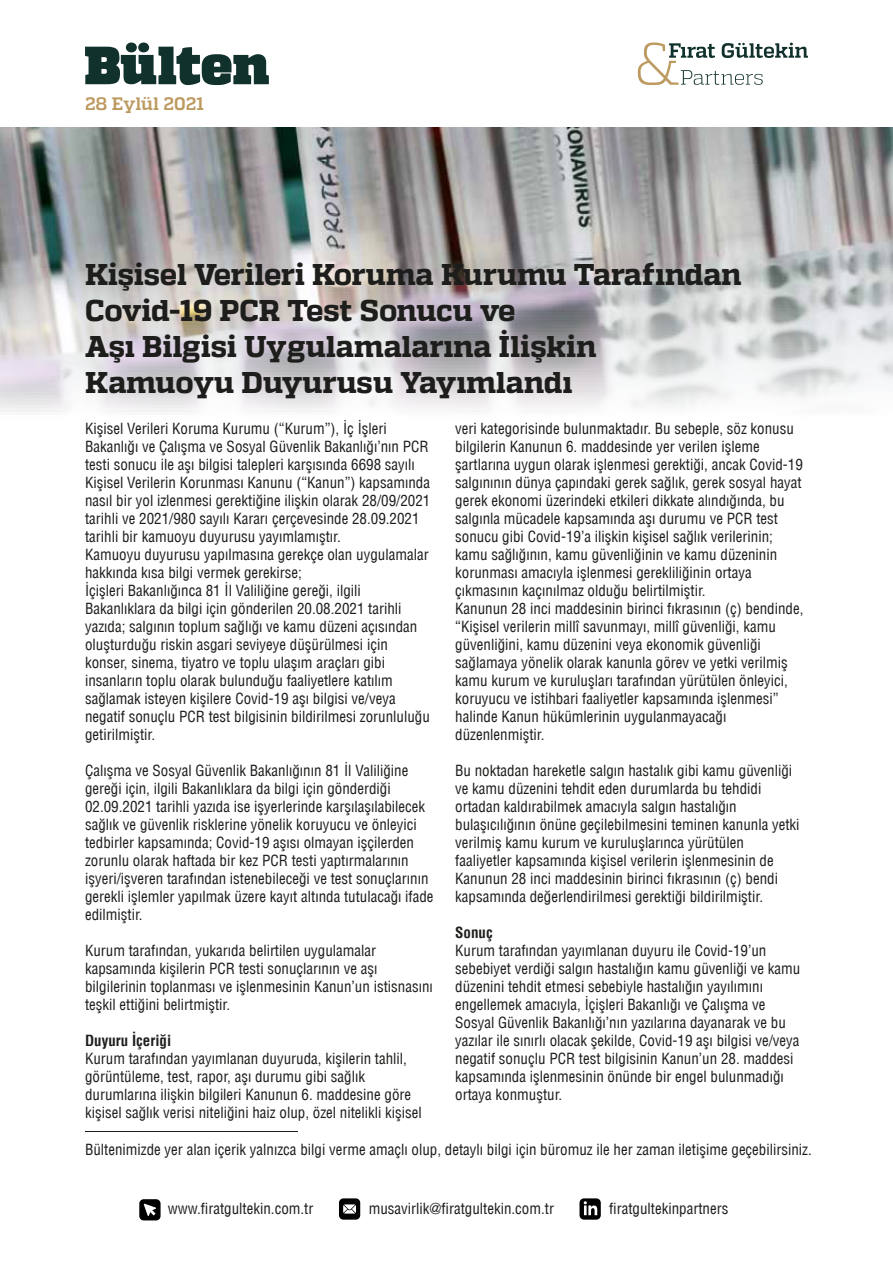
<style>
.page{position:relative;width:893px;height:1263px;background:#fff}
.page>*{position:absolute;margin:0;border:0;box-sizing:border-box;transform-origin:0 0}
.t1{font:800 30px/36px "Quadon";letter-spacing:-.01em;color:#1d1d1b}
.t2{font:700 18px "Quadon";color:#bd9a5f}
.t3{font:condensed 15px/18px "Helvetica LT Pro";color:#1d1d1b}
.t4{font:700 condensed 15px "Helvetica LT Pro";color:#1d1d1b}
</style>
<div class="page">
<svg style="left:0;top:128px;width:893px;height:284px;background:#b8b7b8"></svg>
<svg style="left:638px;top:43px;width:170px;height:42px"></svg>
<svg style="left:85px;top:43px;width:184px;height:42px"></svg>
<hr style="left:85px;top:1131px;width:213px;height:1px;background:#1d1d1b">
<svg style="left:579px;top:1198px;width:22px;height:21px"></svg>
<div style="left:339px;top:1198px;width:21px;height:21px;background:#010101;border-radius:4px"></div>
<svg style="left:343px;top:1204px;width:13px;height:9px"></svg>
<div style="left:139px;top:1199px;width:22px;height:21px;background:#010101;border-radius:4px"></div>
<svg style="left:144px;top:1203px;width:12px;height:13px"></svg>
<p class="t2" style="left:85px;top:94px;width:120px">28 Eylül 2021</p>
<h1 class="t1" style="left:85px;top:257px;width:658px">Kişisel Verileri Koruma Kurumu Tarafından Covid-19 PCR Test Sonucu ve<br>Aşı Bilgisi Uygulamalarına İlişkin Kamuoyu Duyurusu Yayımlandı</h1>
<p class="t3" style="left:85px;top:419px;width:347px">Kişisel Verileri Koruma Kurumu (“Kurum”), İç İşleri Bakanlığı ve Çalışma ve Sosyal Güvenlik Bakanlığı’nın PCR testi sonucu ile aşı bilgisi talepleri karşısında 6698 sayılı Kişisel Verilerin Korunması Kanunu (“Kanun”) kapsamında nasıl bir yol izlenmesi gerektiğine ilişkin olarak 28/09/2021 tarihli ve 2021/980 sayılı Kararı çerçevesinde 28.09.2021 tarihli bir kamuoyu duyurusu yayımlamıştır.<br>Kamuoyu duyurusu yapılmasına gerekçe olan uygulamalar hakkında kısa bilgi vermek gerekirse;<br>İçişleri Bakanlığınca 81 İl Valiliğine gereği, ilgili Bakanlıklara da bilgi için gönderilen 20.08.2021 tarihli yazıda; salgının toplum sağlığı ve kamu düzeni açısından oluşturduğu riskin asgari seviyeye düşürülmesi için konser, sinema, tiyatro ve toplu ulaşım araçları gibi insanların toplu olarak bulunduğu faaliyetlere katılım sağlamak isteyen kişilere Covid-19 aşı bilgisi ve/veya negatif sonuçlu PCR test bilgisinin bildirilmesi zorunluluğu getirilmiştir.</p>
<p class="t3" style="left:85px;top:761px;width:350px">Çalışma ve Sosyal Güvenlik Bakanlığının 81 İl Valiliğine gereği için, ilgili Bakanlıklara da bilgi için gönderdiği 02.09.2021 tarihli yazıda ise işyerlerinde karşılaşılabilecek sağlık ve güvenlik risklerine yönelik koruyucu ve önleyici tedbirler kapsamında; Covid-19 aşısı olmayan işçilerden zorunlu olarak haftada bir kez PCR testi yaptırmalarının işyeri/işveren tarafından istenebileceği ve test sonuçlarının gerekli işlemler yapılmak üzere kayıt altında tutulacağı ifade edilmiştir.</p>
<p class="t3" style="left:85px;top:941px;width:349px">Kurum tarafından, yukarıda belirtilen uygulamalar kapsamında kişilerin PCR testi sonuçlarının ve aşı bilgilerinin toplanması ve işlenmesinin Kanun’un istisnasını teşkil ettiğini belirtmiştir.</p>
<p class="t4" style="left:85px;top:1031px;width:88px">Duyuru İçeriği</p>
<p class="t3" style="left:85px;top:1049px;width:338px">Kurum tarafından yayımlanan duyuruda, kişilerin tahlil, görüntüleme, test, rapor, aşı durumu gibi sağlık durumlarına ilişkin bilgileri Kanunun 6. maddesine göre kişisel sağlık verisi niteliğini haiz olup, özel nitelikli kişisel</p>
<p class="t3" style="left:455px;top:419px;width:350px">veri kategorisinde bulunmaktadır. Bu sebeple, söz konusu bilgilerin Kanunun 6. maddesinde yer verilen işleme şartlarına uygun olarak işlenmesi gerektiği, ancak Covid-19 salgınının dünya çapındaki gerek sağlık, gerek sosyal hayat gerek ekonomi üzerindeki etkileri dikkate alındığında, bu salgınla mücadele kapsamında aşı durumu ve PCR test sonucu gibi Covid-19’a ilişkin kişisel sağlık verilerinin; kamu sağlığının, kamu güvenliğinin ve kamu düzeninin korunması amacıyla işlenmesi gerekliliğinin ortaya çıkmasının kaçınılmaz olduğu belirtilmiştir.<br>Kanunun 28 inci maddesinin birinci fıkrasının (ç) bendinde, “Kişisel verilerin millî savunmayı, millî güvenliği, kamu güvenliğini, kamu düzenini veya ekonomik güvenliği sağlamaya yönelik olarak kanunla görev ve yetki verilmiş kamu kurum ve kuruluşları tarafından yürütülen önleyici, koruyucu ve istihbari faaliyetler kapsamında işlenmesi” halinde Kanun hükümlerinin uygulanmayacağı düzenlenmiştir.</p>
<p class="t3" style="left:455px;top:761px;width:346px">Bu noktadan hareketle salgın hastalık gibi kamu güvenliği ve kamu düzenini tehdit eden durumlarda bu tehdidi ortadan kaldırabilmek amacıyla salgın hastalığın bulaşıcılığının önüne geçilebilmesini teminen kanunla yetki verilmiş kamu kurum ve kuruluşlarınca yürütülen faaliyetler kapsamında kişisel verilerin işlenmesinin de Kanunun 28 inci maddesinin birinci fıkrasının (ç) bendi kapsamında değerlendirilmesi gerektiği bildirilmiştir.</p>
<p class="t4" style="left:455px;top:923px;width:39px">Sonuç</p>
<p class="t3" style="left:455px;top:941px;width:347px">Kurum tarafından yayımlanan duyuru ile Covid-19’un sebebiyet verdiği salgın hastalığın kamu güvenliği ve kamu düzenini tehdit etmesi sebebiyle hastalığın yayılımını engellemek amacıyla, İçişleri Bakanlığı ve Çalışma ve Sosyal Güvenlik Bakanlığı’nın yazılarına dayanarak ve bu yazılar ile sınırlı olacak şekilde, Covid-19 aşı bilgisi ve/veya negatif sonuçlu PCR test bilgisinin Kanun’un 28. maddesi kapsamında işlenmesinin önünde bir engel bulunmadığı ortaya konmuştur.</p>
<p class="t3" style="left:85px;top:1140px;width:728px">Bültenimizde yer alan içerik yalnızca bilgi verme amaçlı olup, detaylı bilgi için büromuz ile her zaman iletişime geçebilirsiniz.</p>
<p class="t3" style="left:168px;top:1200px;width:147px">www.firatgultekin.com.tr</p>
<p class="t3" style="left:369px;top:1199px;width:187px">musavirlik@firatgultekin.com.tr</p>
<p class="t3" style="left:609px;top:1199px;width:121px">firatgultekinpartners</p>
</div>
